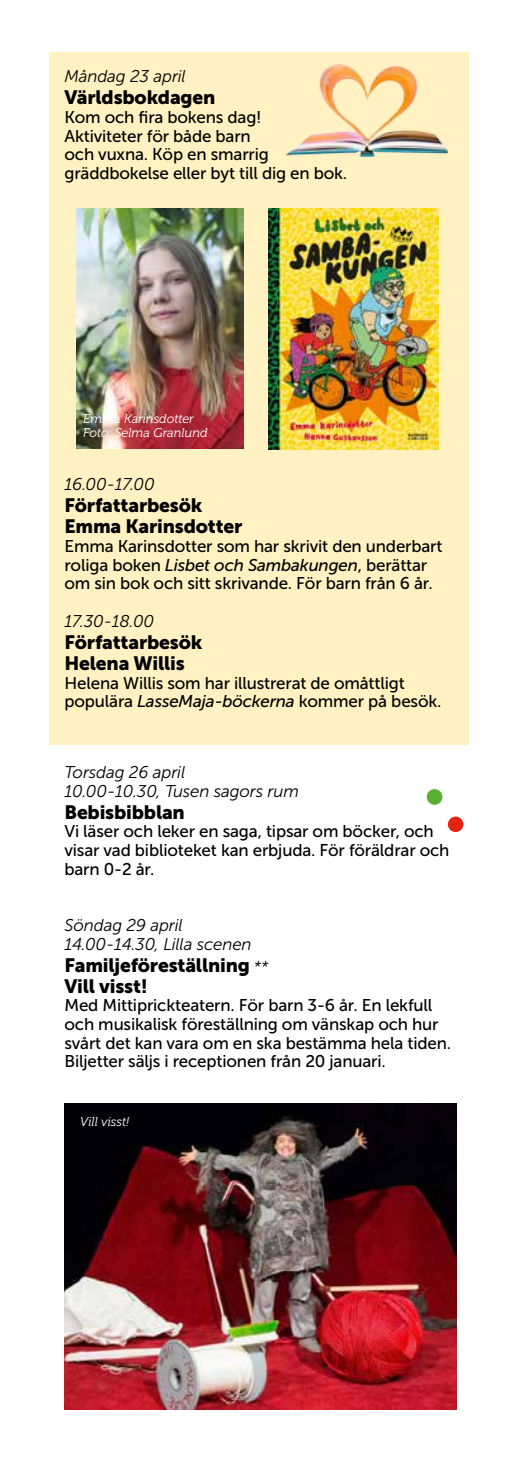
<style>
.page{position:relative;width:521px;height:1474px;background:#fff}
.page>*{position:absolute;margin:0;border:0;box-sizing:border-box;transform-origin:0 0}
.t1{font:19.25px/21px "Museo Sans 900";letter-spacing:-.01em;color:#000}
.t2{font:16.97px/18.7px "Museo Sans 500";letter-spacing:-.01em;color:#000}
.t3{font:italic 16.97px/18.7px "Museo Sans 300";letter-spacing:-.01em;color:#000}
.t4{font:italic 12.78px/14.2px "Museo 300";color:#fff}
.s1{font-style:italic}
.s2{font-family:"Museo Sans 300";font-style:italic;font-size:15.75px}
</style>
<div class="page">
<div style="left:50px;top:52px;width:419px;height:692px;background:#fff1c2"></div>
<img style="left:64px;top:1103px;width:392px;height:306px">
<img style="left:77px;top:208px;width:166px;height:240px">
<img style="left:269px;top:208px;width:170px;height:242px">
<img style="left:285px;top:64px;width:164px;height:94px">
<div style="left:448px;top:816px;width:15px;height:16px;background:#e42313;border-radius:50%"></div>
<div style="left:427px;top:789px;width:15px;height:15px;background:#5ab031;border-radius:50%"></div>
<p class="t3" style="left:64px;top:67px;width:123px">Måndag 23 april</p>
<p class="t1" style="left:64px;top:87px;width:152px">Världsbokdagen</p>
<p class="t2" style="left:64px;top:108px;width:284px">Kom och fira bokens dag!<br>Aktiviteter för både barn<br>och vuxna. Köp en smarrig gräddbokelse eller byt till dig en bok.</p>
<p class="t4" style="left:83px;top:411px;width:126px">Emma Karinsdotter<br>Foto: Selma Granlund</p>
<p class="t3" style="left:64px;top:475px;width:92px">16.00-17.00</p>
<p class="t1" style="left:64px;top:495px;width:179px">Författarbesök<br>Emma Karinsdotter</p>
<p class="t2" style="left:64px;top:537px;width:379px">Emma Karinsdotter som har skrivit den underbart roliga boken <span class="s1">Lisbet och Sambakungen</span>, berättar om sin bok och sitt skrivande. För barn från 6 år.</p>
<p class="t3" style="left:64px;top:611px;width:91px">17.30-18.00</p>
<p class="t1" style="left:64px;top:631px;width:139px">Författarbesök<br>Helena Willis</p>
<p class="t2" style="left:64px;top:673px;width:378px">Helena Willis som har illustrerat de omåttligt populära <span class="s1">LasseMaja-böckerna</span> kommer på besök.</p>
<p class="t3" style="left:64px;top:762px;width:236px">Torsdag 26 april<br>10.00-10.30, Tusen sagors rum</p>
<p class="t1" style="left:64px;top:801px;width:122px">Bebisbibblan</p>
<p class="t2" style="left:64px;top:822px;width:386px">Vi läser och leker en saga, tipsar om böcker, och visar vad biblioteket kan erbjuda. För föräldrar och barn 0-2 år.</p>
<p class="t3" style="left:64px;top:915px;width:189px">Söndag 29 april<br>14.00-14.30, Lilla scenen</p>
<p class="t1" style="left:64px;top:954px;width:205px">Familjeföreställning <span class="s2">**<br></span>Vill visst!</p>
<p class="t2" style="left:64px;top:996px;width:388px">Med Mittiprickteatern. För barn 3-6 år. En lekfull och musikalisk föreställning om vänskap och hur svårt det kan vara om en ska bestämma hela tiden.<br>Biljetter säljs i receptionen från 20 januari.</p>
<p class="t4" style="left:80px;top:1114px;width:51px">Vill visst!</p>
</div>
